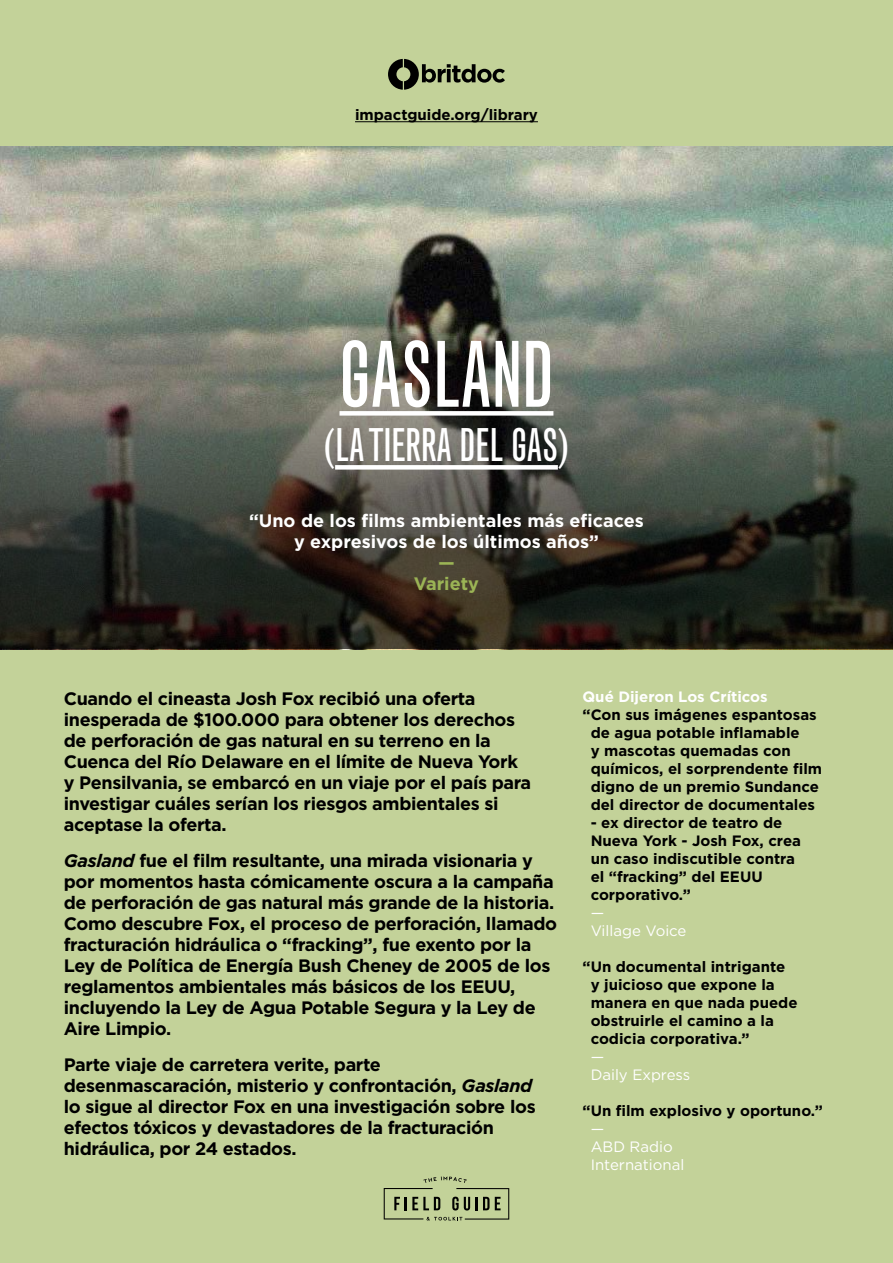
<style>
.page{position:relative;width:893px;height:1263px;background:#c3d299}
.page>*{position:absolute;margin:0;border:0;box-sizing:border-box;transform-origin:0 0}
.t1{font:extra-condensed 90px "Grotesque";color:#fff}
.t2{font:extra-condensed 45px "Grotesque";color:#fff}
.t3{font:700 18px/21px "Gotham";letter-spacing:-.02em;color:#000}
.t4{font:700 18px/21px "Gotham";color:#fff;text-align:center}
.t5{font:700 18px/21px "Gotham";color:#9bb455;text-align:center}
.t6{font:700 15px/18px "Gotham";color:#000}
.t7{font:15px/18px "Gotham";color:#fff}
.t8{font:700 15px "Gotham";color:#fff}
.s1{font-style:italic}
</style>
<div class="page">
<svg style="left:0;top:146px;width:893px;height:503px;background:#64685e"></svg>
<hr style="left:355px;top:121px;width:183px;height:1px;background:#000">
<svg style="left:384px;top:1176px;width:125px;height:44px"></svg>
<svg style="left:388px;top:59px;width:117px;height:31px"></svg>
<div style="left:339px;top:411px;width:214px;height:5px;background:#fff"></div>
<div style="left:335px;top:465px;width:223px;height:5px;background:#fff"></div>
<p class="t6" style="left:355px;top:106px;width:184px">impactguide.org/library</p>
<h1 class="t1" style="left:339px;top:321px;width:215px">GASLAND</h1>
<h2 class="t2" style="left:324px;top:418px;width:246px">(LA TIERRA DEL GAS)</h2>
<p class="t4" style="left:249px;top:509px;width:396px">“Uno de los films ambientales más eficaces y expresivos de los últimos años”</p>
<p class="t5" style="left:414px;top:551px;width:67px">—<br>Variety</p>
<p class="t3" style="left:64px;top:688px;width:469px">Cuando el cineasta Josh Fox recibió una oferta inesperada de $100.000 para obtener los derechos de perforación de gas natural en su terreno en la Cuenca del Río Delaware en el límite de Nueva York y Pensilvania, se embarcó en un viaje por el país para investigar cuáles serían los riesgos ambientales si aceptase la oferta.</p>
<p class="t3" style="left:64px;top:850px;width:495px"><span class="s1">Gasland</span> fue el film resultante, una mirada visionaria y por momentos hasta cómicamente oscura a la campaña de perforación de gas natural más grande de la historia.<br>Como descubre Fox, el proceso de perforación, llamado fracturación hidráulica o “fracking”, fue exento por la Ley de Política de Energía Bush Cheney de 2005 de los reglamentos ambientales más básicos de los EEUU, incluyendo la Ley de Agua Potable Segura y la Ley de Aire Limpio.</p>
<p class="t3" style="left:64px;top:1054px;width:473px">Parte viaje de carretera verite, parte desenmascaración, misterio y confrontación, <span class="s1">Gasland </span>lo sigue al director Fox en una investigación sobre los efectos tóxicos y devastadores de la fracturación hidráulica, por 24 estados.</p>
<p class="t8" style="left:583px;top:688px;width:187px">Qué Dijeron Los Críticos</p>
<p class="t6" style="left:591px;top:706px;width:233px;text-indent:-8px">“Con sus imágenes espantosas de agua potable inflamable<br>y mascotas quemadas con químicos, el sorprendente film digno de un premio Sundance del director de documentales</p>
<p class="t6" style="left:591px;top:814px;width:212px">- ex director de teatro de<br>Nueva York - Josh Fox, crea un caso indiscutible contra el “fracking” del EEUU corporativo.”</p>
<p class="t7" style="left:591px;top:904px;width:97px">—<br>Village Voice</p>
<p class="t6" style="left:591px;top:958px;width:208px;text-indent:-8px">“Un documental intrigante y juicioso que expone la manera en que nada puede obstruirle el camino a la codicia corporativa.”</p>
<p class="t7" style="left:591px;top:1048px;width:101px">—<br>Daily Express</p>
<p class="t6" style="left:583px;top:1102px;width:242px">“Un film explosivo y oportuno.”</p>
<p class="t7" style="left:591px;top:1120px;width:95px">—<br>ABD Radio<br>International</p>
</div>
